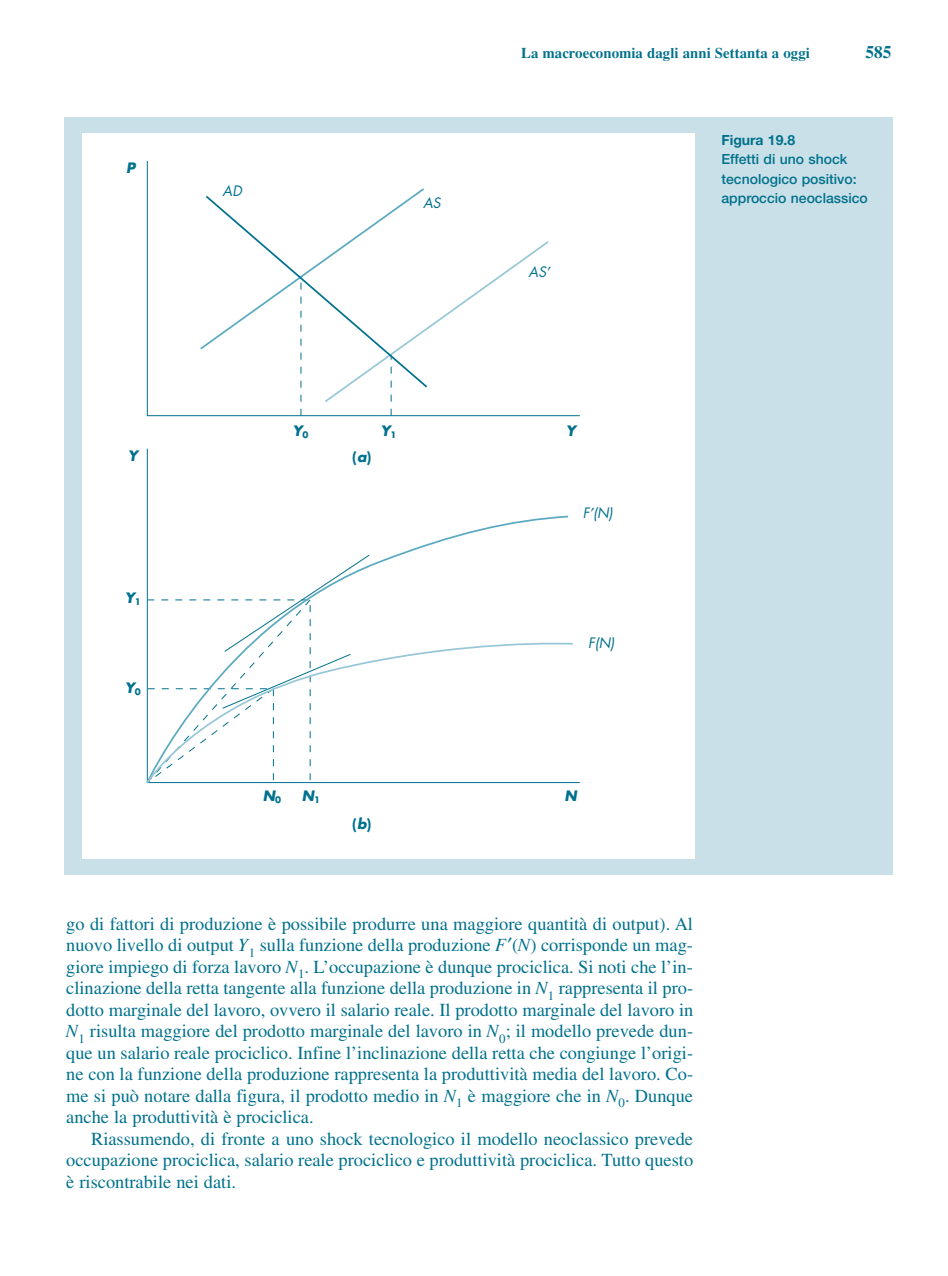
<style>
.page{position:relative;width:948px;height:1276px;background:#fff}
.page>*{position:absolute;margin:0;border:0;box-sizing:border-box;transform-origin:0 0}
.t1{font:18.38px/21.5px "Times";color:#00718c;text-align:justify}
.t2{font:700 17.5px "Times";color:#00718c}
.t3{font:700 14.88px "Times";color:#00718c}
.t4{font:500 14px/19.2px "Helvetica Neue";color:#00718c}
.t5{font:italic 700 14px "Futura";color:#00718e}
.t6{font:italic 14px "Futura";color:#00718e}
.t7{font:700 14px "Helvetica Neue";color:#00718c}
.t8{font:700 14px "Futura";color:#00718e}
.s1{font-style:italic}
</style>
<div class="page">
<div style="left:64px;top:117px;width:829px;height:757px;background:#cae0e8"></div>
<div style="left:82px;top:133px;width:612px;height:726px;background:#fff"></div>
<svg style="left:146px;top:161px;width:434px;height:255px"></svg>
<svg style="left:146px;top:515px;width:423px;height:122px"></svg>
<svg style="left:146px;top:637px;width:428px;height:147px"></svg>
<svg style="left:198px;top:187px;width:353px;height:229px"></svg>
<p class="t5" style="left:126px;top:162px;width:11px">P</p>
<p class="t6" style="left:223px;top:185px;width:21px">AD</p>
<p class="t6" style="left:423px;top:196px;width:19px">AS</p>
<p class="t3" style="left:521px;top:47px;width:290px">La macroeconomia dagli anni Settanta a oggi</p>
<p class="t2" style="left:865px;top:45px;width:28px">585</p>
<p class="t6" style="left:528px;top:265px;width:19px">AS</p>
<p class="t7" style="left:721px;top:135px;width:75px">Figura 19.8</p>
<p class="t4" style="left:721px;top:151px;width:148px">Effetti di uno shock tecnologico positivo: approccio neoclassico</p>
<p class="t5" style="left:292px;top:424px;width:18px">Y<sub>0</sub></p>
<p class="t5" style="left:380px;top:424px;width:18px">Y<sub>1</sub></p>
<p class="t5" style="left:565px;top:424px;width:11px">Y</p>
<p class="t5" style="left:128px;top:449px;width:11px">Y</p>
<p class="t8" style="left:352px;top:451px;width:21px">(<span class="s1">a</span>)</p>
<p class="t5" style="left:125px;top:592px;width:18px">Y<sub>1</sub></p>
<p class="t5" style="left:125px;top:681px;width:18px">Y<sub>0</sub></p>
<p class="t6" style="left:583px;top:506px;width:31px">F (N)</p>
<p class="t6" style="left:588px;top:636px;width:28px">F(N)</p>
<p class="t5" style="left:263px;top:789px;width:20px">N<sub>0</sub></p>
<p class="t5" style="left:302px;top:789px;width:20px">N<sub>1</sub></p>
<p class="t5" style="left:564px;top:789px;width:14px">N</p>
<p class="t8" style="left:352px;top:817px;width:21px">(<span class="s1">b</span>)</p>
<p class="t1" style="left:66px;top:914px;width:628px">go di fattori di produzione è possibile produrre una maggiore quantità di output). Al nuovo livello di output <span class="s1">Y</span><sub>1</sub> sulla funzione della produzione <span class="s1">F</span> (<span class="s1">N</span>) corrisponde un mag&shy;giore impiego di forza lavoro <span class="s1">N</span><sub>1</sub>. L’occupazione è dunque prociclica. Si noti che l’in&shy;clinazione della retta tangente alla funzione della produzione in <span class="s1">N</span><sub>1</sub> rappresenta il pro&shy;dotto marginale del lavoro, ovvero il salario reale. Il prodotto marginale del lavoro in <span class="s1">N</span><sub>1</sub> risulta maggiore del prodotto marginale del lavoro in <span class="s1">N</span><sub>0</sub>; il modello prevede dun&shy;que un salario reale prociclico. Infine l’inclinazione della retta che congiunge l’origi&shy;ne con la funzione della produzione rappresenta la produttività media del lavoro. Co - me si può notare dalla figura, il prodotto medio in <span class="s1">N</span><sub>1</sub> è maggiore che in <span class="s1">N</span><sub>0</sub>. Dunque anche la produttività è prociclica.</p>
<p class="t1" style="left:66px;top:1129px;width:628px;text-indent:25px">Riassumendo, di fronte a uno shock tecnologico il modello neoclassico prevede occupazione prociclica, salario reale prociclico e produttività prociclica. Tutto questo è riscontrabile nei dati.</p>
</div>
